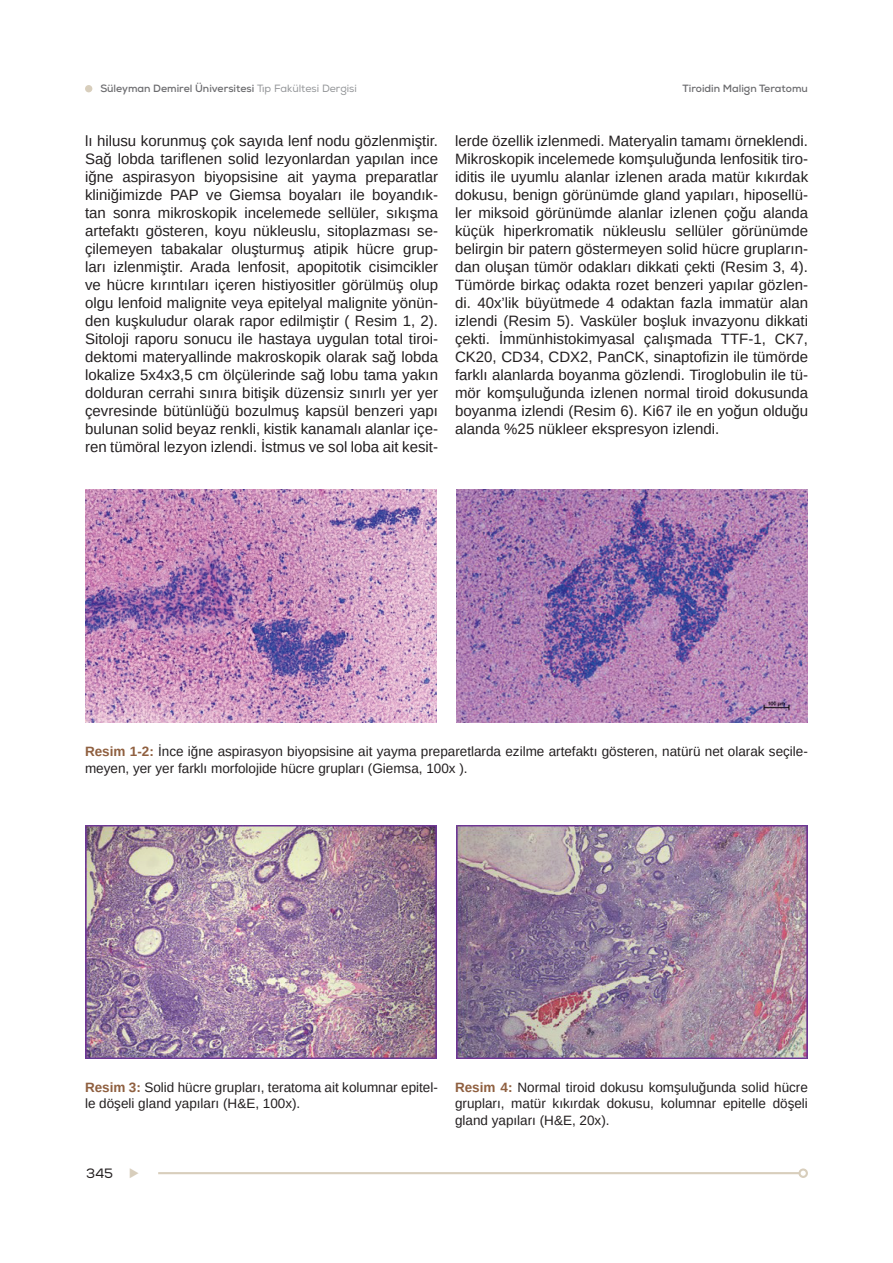
<style>
.page{position:relative;width:893px;height:1263px;background:#fff}
.page>*{position:absolute;margin:0;border:0;box-sizing:border-box;transform-origin:0 0}
.t1{font:15px/18px "Arimo";color:#231f20;text-align:justify}
.t2{font:13.5px/16.2px "Arimo";color:#231f20}
.t3{font:13.5px "Nexa";color:#231f20}
.t4{font:700 10.5px "Nexa";color:#6b6b6e}
.s1{font-weight:400;color:#939598}
.s2{font-weight:700;color:#8f5f3f}
</style>
<div class="page">
<div style="left:85px;top:85px;width:7px;height:7px;background:#d8cebc;border-radius:50%"></div>
<img style="left:85px;top:489px;width:351px;height:234px">
<img style="left:85px;top:825px;width:351px;height:234px">
<img style="left:457px;top:489px;width:351px;height:234px">
<img style="left:457px;top:825px;width:351px;height:234px">
<hr style="left:158px;top:1172px;width:641px;height:2px;background:#d8cebc">
<div style="left:798px;top:1168px;width:10px;height:10px;border:2px solid #d8cebc;border-radius:50%"></div>
<p class="t4" style="left:100px;top:82px;width:258px">Süleyman Demirel Üniversitesi <span class="s1">Tıp Fakültesi Dergisi</span></p>
<p class="t4" style="left:682px;top:82px;width:127px">Tiroidin Malign Teratomu</p>
<p class="t1" style="left:85px;top:132px;width:355px">lı hilusu korunmuş çok sayıda lenf nodu gözlenmiştir.<br>Sağ lobda tariflenen solid lezyonlardan yapılan ince iğne aspirasyon biyopsisine ait yayma preparatlar kliniğimizde PAP ve Giemsa boyaları ile boyandık&shy;tan sonra mikroskopik incelemede sellüler, sıkışma artefaktı gösteren, koyu nükleuslu, sitoplazması se&shy;çilemeyen tabakalar oluşturmuş atipik hücre grup&shy;ları izlenmiştir. Arada lenfosit, apopitotik cisimcikler ve hücre kırıntıları içeren histiyositler görülmüş olup olgu lenfoid malignite veya epitelyal malignite yönün&shy;den kuşkuludur olarak rapor edilmiştir ( Resim 1, 2).<br>Sitoloji raporu sonucu ile hastaya uygulan total tiroi&shy;dektomi materyallinde makroskopik olarak sağ lobda lokalize 5x4x3,5 cm ölçülerinde sağ lobu tama yakın dolduran cerrahi sınıra bitişik düzensiz sınırlı yer yer çevresinde bütünlüğü bozulmuş kapsül benzeri yapı bulunan solid beyaz renkli, kistik kanamalı alanlar içe&shy;ren tümöral lezyon izlendi. İstmus ve sol loba ait kesit-</p>
<p class="t1" style="left:455px;top:132px;width:355px">lerde özellik izlenmedi. Materyalin tamamı örneklendi.<br>Mikroskopik incelemede komşuluğunda lenfositik tiro&shy;iditis ile uyumlu alanlar izlenen arada matür kıkırdak dokusu, benign görünümde gland yapıları, hiposellü&shy;ler miksoid görünümde alanlar izlenen çoğu alanda küçük hiperkromatik nükleuslu sellüler görünümde belirgin bir patern göstermeyen solid hücre grupların&shy;dan oluşan tümör odakları dikkati çekti (Resim 3, 4).<br>Tümörde birkaç odakta rozet benzeri yapılar gözlen&shy;di. 40x’lik büyütmede 4 odaktan fazla immatür alan izlendi (Resim 5). Vasküler boşluk invazyonu dikkati çekti. İmmünhistokimyasal çalışmada TTF-1, CK7, CK20, CD34, CDX2, PanCK, sinaptofizin ile tümörde farklı alanlarda boyanma gözlendi. Tiroglobulin ile tü&shy;mör komşuluğunda izlenen normal tiroid dokusunda boyanma izlendi (Resim 6). Ki67 ile en yoğun olduğu alanda %25 nükleer ekspresyon izlendi.</p>
<p class="t2" style="left:85px;top:744px;width:724px"><span class="s2">Resim 1-2:</span> İnce iğne aspirasyon biyopsisine ait yayma preparetlarda ezilme artefaktı gösteren, natürü net olarak seçile&shy;meyen, yer yer farklı morfolojide hücre grupları (Giemsa, 100x ).</p>
<p class="t2" style="left:85px;top:1079px;width:354px"><span class="s2">Resim 3:</span> Solid hücre grupları, teratoma ait kolumnar epitel&shy;le döşeli gland yapıları (H&amp;E, 100x).</p>
<p class="t2" style="left:455px;top:1079px;width:354px;text-align:justify"><span class="s2">Resim 4:</span> Normal tiroid dokusu komşuluğunda solid hücre grupları, matür kıkırdak dokusu, kolumnar epitelle döşeli gland yapıları (H&amp;E, 20x).</p>
<p class="t3" style="left:86px;top:1165px;width:28px">345</p>
</div>
